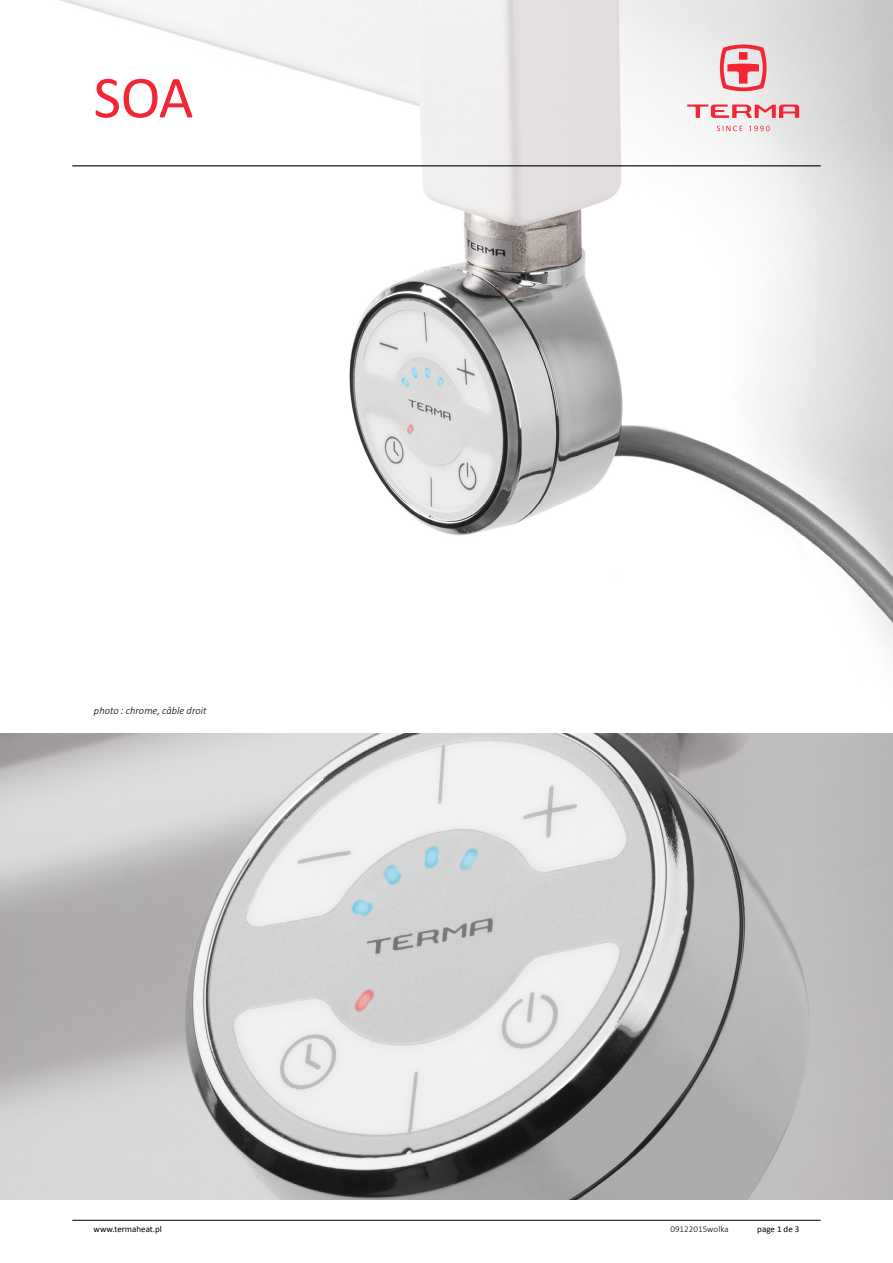
<style>
.page{position:relative;width:893px;height:1263px;background:#fff}
.page>*{position:absolute;margin:0;border:0;box-sizing:border-box;transform-origin:0 0}
.t1{font:60px "Calibri";color:#f42534}
.t2{font:italic 300 10.5px "Calibri";color:#000}
.t3{font:9px "Calibri";color:#000}
.t4{font:300 9px "Calibri";letter-spacing:.005em;color:#000}
</style>
<div class="page">
<img style="left:60px;top:0;width:833px;height:654px">
<img style="left:0;top:733px;width:893px;height:466px">
<hr style="left:72px;top:1220px;width:749px;height:1px;background:#000">
<hr style="left:72px;top:165px;width:749px;height:1px;background:#000">
<svg style="left:720px;top:44px;width:46px;height:47px;background:#ee8e95"></svg>
<svg style="left:687px;top:105px;width:112px;height:13px"></svg>
<svg style="left:717px;top:126px;width:25px;height:5px"></svg>
<svg style="left:749px;top:126px;width:21px;height:5px"></svg>
<h1 class="t1" style="left:94px;top:59px;width:101px">SOA</h1>
<p class="t2" style="left:94px;top:703px;width:114px">photo : chrome, câble droit</p>
<p class="t3" style="left:94px;top:1223px;width:70px">www.termaheat.pl</p>
<p class="t4" style="left:670px;top:1223px;width:60px">09122015wolka</p>
<p class="t3" style="left:757px;top:1223px;width:44px">page 1 de 3</p>
</div>
